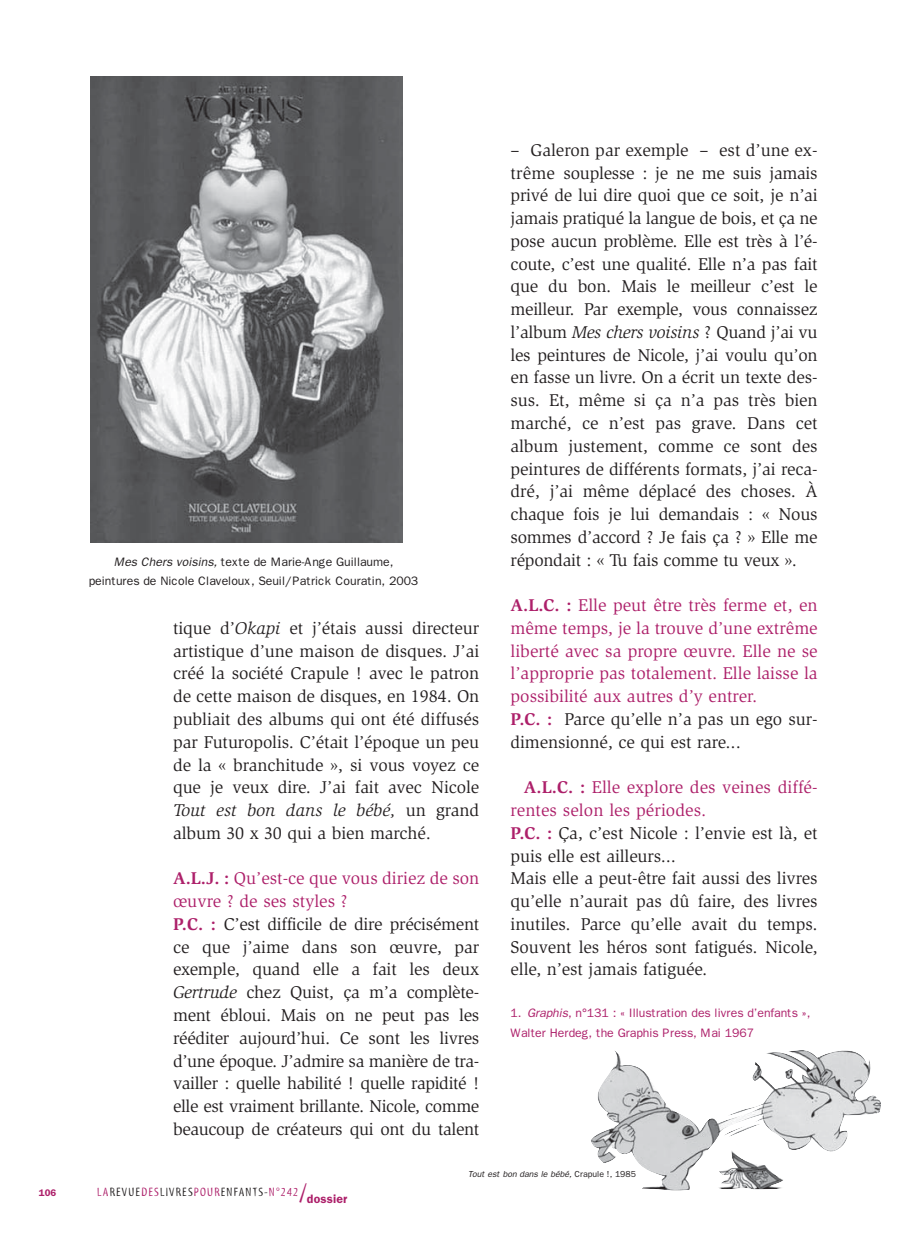
<style>
.page{position:relative;width:914px;height:1237px;background:#fff}
.page>*{position:absolute;margin:0;border:0;box-sizing:border-box;transform-origin:0 0}
.t1{font:17.5px/22.8px "Slimbach";letter-spacing:-.01em;color:#231f20;text-align:justify}
.t2{font:17.5px/22.8px "Slimbach";color:#ad206a}
.t3{font:12.25px/19.2px "Franklin Gothic";letter-spacing:-.005em;color:#231f20;text-align:center}
.t4{font:12.25px/19.2px "Franklin Gothic";letter-spacing:-.005em;color:#ad206a}
.t5{font:12.25px "Myriad Tilt";letter-spacing:.1em;color:#231f20}
.t6{font:600 9.62px "Franklin Gothic";color:#ad206a}
.t7{font:italic 8.75px "Franklin Gothic";color:#231f20}
.s1{font-style:italic}
.s2{font-weight:700;color:#ad206a}
.s3{color:#ad206a}
.s4{font-weight:700}
.s5{color:#231f20}
.s6{font-size:26.25px;color:#ad206a}
.s7{font-family:"Franklin Gothic";font-weight:600;color:#ad206a}
.s8{font-style:normal}
</style>
<div class="page">
<img style="left:90px;top:76px;width:313px;height:466px">
<img style="left:591px;top:1050px;width:290px;height:140px">
<p class="t6" style="left:39px;top:1188px;width:19px">106</p>
<p class="t3" style="left:89px;top:552px;width:331px"><span class="s1">Mes Chers voisins,</span> texte de Marie-Ange Guillaume, peintures de Nicole Claveloux, Seuil/Patrick Couratin, 2003</p>
<p class="t1" style="left:173px;top:618px;width:308px">tique d’<span class="s1">Okapi</span> et j’étais aussi directeur artistique d’une maison de disques. J’ai créé la société Crapule ! avec le patron de cette maison de disques, en 1984. On publiait des albums qui ont été diffusés par Futuropolis. C’était l’époque un peu de la « branchitude », si vous voyez ce que je veux dire. J’ai fait avec Nicole <span class="s1">Tout est bon dans le bébé,</span> un grand album 30 x 30 qui a bien marché.</p>
<p class="t1" style="left:173px;top:868px;width:308px;text-align:left"><span class="s2">A.L.J. :</span> <span class="s3">Qu’est-ce que vous diriez de son œuvre ? de ses styles ?<br></span><span class="s2">P.C. :</span> C’est difficile de dire précisément ce que j’aime dans son œuvre, par exemple, quand elle a fait les deux <span class="s1">Gertrude</span> chez Quist, ça m’a complète&shy;ment ébloui. Mais on ne peut pas les rééditer aujourd’hui. Ce sont les livres d’une époque. J’admire sa manière de tra&shy;vailler : quelle habilité ! quelle rapidité ! elle est vraiment brillante. Nicole, comme beaucoup de créateurs qui ont du talent</p>
<p class="t1" style="left:510px;top:140px;width:308px">– Galeron par exemple – est d’une ex&shy;trême souplesse : je ne me suis jamais privé de lui dire quoi que ce soit, je n’ai jamais pratiqué la langue de bois, et ça ne pose aucun problème. Elle est très à l’é&shy;coute, c’est une qualité. Elle n’a pas fait que du bon. Mais le meilleur c’est le meilleur. Par exemple, vous connaissez l’album <span class="s1">Mes chers voisins</span> ? Quand j’ai vu les peintures de Nicole, j’ai voulu qu’on en fasse un livre. On a écrit un texte des&shy;sus. Et, même si ça n’a pas très bien marché, ce n’est pas grave. Dans cet album justement, comme ce sont des peintures de différents formats, j’ai reca&shy;dré, j’ai même déplacé des choses. À chaque fois je lui demandais : « Nous sommes d’accord ? Je fais ça ? » Elle me répondait : « Tu fais comme tu veux ».</p>
<p class="t2" style="left:510px;top:595px;width:308px"><span class="s4">A.L.C. :</span> Elle peut être très ferme et, en même temps, je la trouve d’une extrême liberté avec sa propre œuvre. Elle ne se l’approprie pas totalement. Elle laisse la possibilité aux autres d’y entrer.<br><span class="s4">P.C. :</span> <span class="s5">Parce qu’elle n’a pas un ego sur&shy;dimensionné, ce qui est rare...</span></p>
<p class="t1" style="left:510px;top:777px;width:308px;text-align:left;text-indent:13px"><span class="s2">A.L.C. :</span> <span class="s3">Elle explore des veines diffé&shy;rentes selon les périodes.<br></span><span class="s2">P.C. :</span> Ça, c’est Nicole : l’envie est là, et puis elle est ailleurs...<br>Mais elle a peut-être fait aussi des livres qu’elle n’aurait pas dû faire, des livres inutiles. Parce qu’elle avait du temps.<br>Souvent les héros sont fatigués. Nicole, elle, n’est jamais fatiguée.</p>
<p class="t4" style="left:510px;top:1004px;width:301px">1. <span class="s1">Graphis</span>, n°131 : « Illustration des livres d’enfants »,<br>Walter Herdeg, the Graphis Press, Mai 1967</p>
<p class="t5" style="left:97px;top:1186px;width:251px"><span class="s3">LA</span>REVUE<span class="s3">DES</span>LIVRES<span class="s3">POUR</span>ENFANTS-<span class="s3">N°242</span><span class="s6">/</span><span class="s7">dossier</span></p>
<p class="t7" style="left:468px;top:1170px;width:169px">Tout est bon dans le bébé, <span class="s8">C r a p u l e ! , 1 9 8 5</span></p>
</div>
